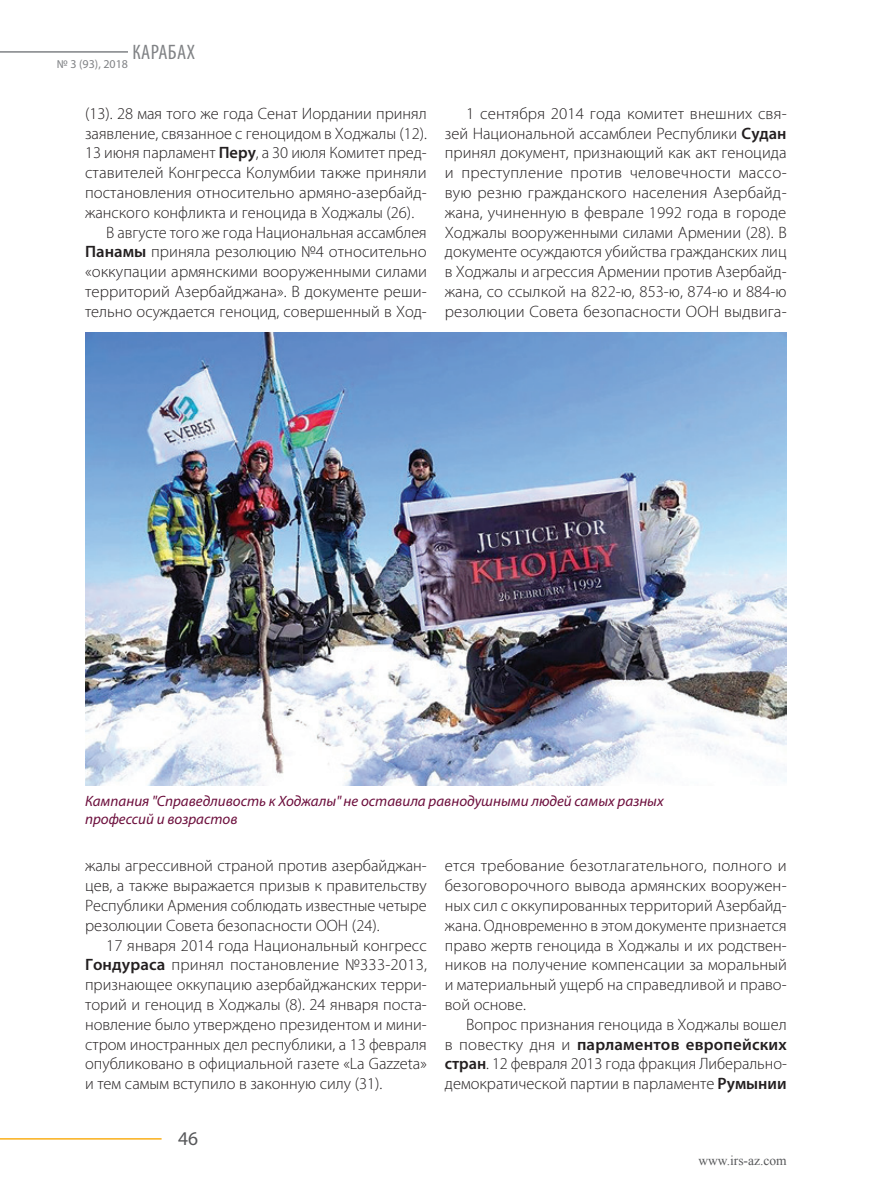
<style>
.page{position:relative;width:893px;height:1191px;background:#fff}
.page>*{position:absolute;margin:0;border:0;box-sizing:border-box;transform-origin:0 0}
.t1{font:condensed 21px "Myriad Pro";letter-spacing:.02em;color:#808285}
.t2{font:19.5px "Myriad Pro";color:#57585a}
.t3{font:300 16.5px/19.8px "Myriad Pro";color:#231f20;text-align:justify}
.t4{font:600 16.5px "Myriad Pro";letter-spacing:.01em;color:#231f20}
.t5{font:italic 15px/18px "Myriad Pro";color:#6c0e3c}
.t6{font:13.5px "Times New Roman";color:#57585a}
.t7{font:12px "Myriad Pro";color:#808285}
.s1{font-weight:600}
.s2{font-weight:300}
</style>
<div class="page">
<hr style="left:0;top:51px;width:128px;height:2px;background:#808285">
<hr style="left:0;top:1138px;width:162px;height:1px;background:#faaf18">
<img style="left:85px;top:332px;width:701px;height:453px">
<p class="t1" style="left:132px;top:39px;width:64px">КАРАБАХ</p>
<p class="t7" style="left:57px;top:56px;width:73px">№ 3 (93), 2018</p>
<p class="t3" style="left:85px;top:104px;width:343px">(13). 28 мая того же года Сенат Иордании принял</p>
<p class="t3" style="left:85px;top:123px;width:343px">заявление, связанное с геноцидом в Ходжалы (12).</p>
<p class="t3" style="left:85px;top:143px;width:342px">13 июня парламент <span class="s1">Перу</span>, а 30 июля Комитет пред-</p>
<p class="t3" style="left:85px;top:163px;width:343px">ставителей Конгресса Колумбии также приняли</p>
<p class="t3" style="left:85px;top:183px;width:343px">постановления относительно армяно-азербайд-</p>
<p class="t3" style="left:85px;top:203px;width:331px">жанского конфликта и геноцида в Ходжалы (26).</p>
<p class="t3" style="left:106px;top:222px;width:322px">В августе того же года Национальная ассамблея</p>
<p class="t3" style="left:85px;top:242px;width:343px"><span class="s1">Панамы</span> приняла резолюцию №4 относительно</p>
<p class="t3" style="left:85px;top:262px;width:343px">«оккупации армянскими вооруженными силами</p>
<p class="t3" style="left:85px;top:282px;width:343px">территорий Азербайджана». В документе реши-</p>
<p class="t3" style="left:85px;top:302px;width:343px">тельно осуждается геноцид, совершенный в Ход-</p>
<p class="t3" style="left:445px;top:104px;width:343px;text-indent:21px">1 сентября 2014 года комитет внешних свя&shy;зей Национальной ассамблеи Республики <span class="s1">Судан </span>принял документ, признающий как акт геноцида и преступление против человечности массо&shy;вую резню гражданского населения Азербайд&shy;жана, учиненную в феврале 1992 года в городе Ходжалы вооруженными силами Армении (28). В документе осуждаются убийства гражданских лиц в Ходжалы и агрессия Армении против Азербайд&shy;жана, со ссылкой на 822-ю, 853-ю, 874-ю и 884-ю резолюции Совета безопасности ООН выдвига-</p>
<p class="t5" style="left:85px;top:791px;width:580px">Кампания "Справедливость к Ходжалы" не оставила равнодушными людей самых разных профессий и возрастов</p>
<p class="t3" style="left:85px;top:856px;width:343px">жалы агрессивной страной против азербайджан-</p>
<p class="t3" style="left:85px;top:876px;width:343px">цев, а также выражается призыв к правительству</p>
<p class="t3" style="left:85px;top:896px;width:343px">Республики Армения соблюдать известные четыре</p>
<p class="t3" style="left:85px;top:915px;width:296px">резолюции Совета безопасности ООН (24).</p>
<p class="t3" style="left:106px;top:935px;width:322px">17 января 2014 года Национальный конгресс</p>
<p class="t3" style="left:85px;top:955px;width:343px"><span class="s1">Гондураса</span> принял постановление №333-2013,</p>
<p class="t3" style="left:85px;top:975px;width:343px">признающее оккупацию азербайджанских терри-</p>
<p class="t3" style="left:85px;top:995px;width:343px">торий и геноцид в Ходжалы (8). 24 января поста-</p>
<p class="t3" style="left:85px;top:1014px;width:343px">новление было утверждено президентом и мини-</p>
<p class="t3" style="left:85px;top:1034px;width:343px">стром иностранных дел республики, а 13 февраля</p>
<p class="t3" style="left:85px;top:1054px;width:343px">опубликовано в официальной газете «La Gazzeta»</p>
<p class="t3" style="left:85px;top:1074px;width:299px">и тем самым вступило в законную силу (31).</p>
<p class="t2" style="left:178px;top:1126px;width:22px">46</p>
<p class="t3" style="left:445px;top:856px;width:343px">ется требование безотлагательного, полного и</p>
<p class="t3" style="left:445px;top:876px;width:343px">безоговорочного вывода армянских вооружен-</p>
<p class="t3" style="left:445px;top:896px;width:343px">ных сил с оккупированных территорий Азербайд-</p>
<p class="t3" style="left:445px;top:915px;width:343px">жана. Одновременно в этом документе признается</p>
<p class="t3" style="left:445px;top:935px;width:343px">право жертв геноцида в Ходжалы и их родствен-</p>
<p class="t3" style="left:445px;top:955px;width:344px">ников на получение компенсации за моральный</p>
<p class="t3" style="left:445px;top:975px;width:343px">и материальный ущерб на справедливой и право-</p>
<p class="t3" style="left:445px;top:995px;width:83px">вой основе.</p>
<p class="t3" style="left:466px;top:1014px;width:322px">Вопрос признания геноцида в Ходжалы вошел</p>
<p class="t4" style="left:445px;top:1033px;width:343px"><span class="s2">в повестку дня и</span> парламентов европейских</p>
<p class="t3" style="left:445px;top:1054px;width:343px"><span class="s1">стран</span>. 12 февраля 2013 года фракция Либерально-</p>
<p class="t3" style="left:445px;top:1074px;width:343px">демократической партии в парламенте <span class="s1">Румынии</span></p>
<p class="t6" style="left:698px;top:1151px;width:90px">www.irs-az.com</p>
</div>
